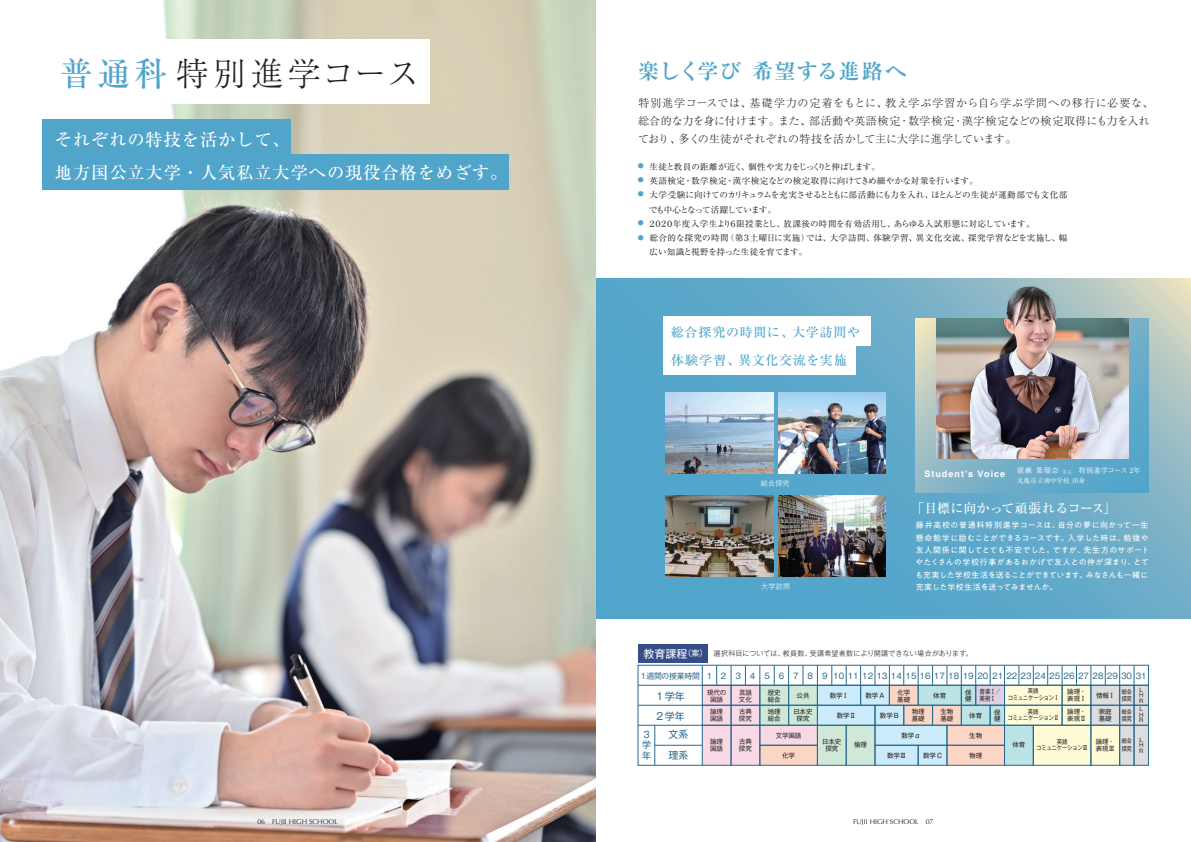
<style>
.page{position:relative;width:1191px;height:842px;background:#fff}
.page>*{position:absolute;margin:0;border:0;box-sizing:border-box;transform-origin:0 0}
.t1{font:300 33px "Ryumin Pr 5";letter-spacing:.075em;color:#231f20}
.t2{font:700 21px "Ryumin Pr 5";letter-spacing:.035em;color:#51a5cb}
.t3{font:500 17.3px/33.2px "Ryumin Pr 5";letter-spacing:.05em;color:#fff}
.t4{font:500 13px/28.4px "Ryumin Pr 5";letter-spacing:.06em;color:#51a5cb}
.t5{font:500 13px "Ryumin Pr 5";letter-spacing:.005em;color:#fff}
.t6{font:300 11px/18.2px "Ryumin Pr 5";letter-spacing:.025em;color:#231f20}
.t7{font:10px/18.4px "Gothic MB101 Pro";color:#286a8d}
.t8{font:700 9px "Helvetica";letter-spacing:.11em;color:#fff}
.t9{font:9px/10.1px "Gothic MB101 Pro";color:#286a8d}
.t10{font:8.6px/14.2px "Ryumin Pr 5";letter-spacing:-.015em;color:#231f20}
.t11{font:8px/12.5px "PA1 Gothic Std";letter-spacing:-.03em;color:#fff;text-align:justify}
.t12{font:8px "Gothic MB101 Pro";color:#286a8d}
.t13{font:7.8px "Gothic MB101 Pro";letter-spacing:-.025em;color:#286a8d}
.t14{font:7.2px "Ryumin Pr 5";letter-spacing:.025em;color:#fff}
.t15{font:300 7px "Gothic MB101 Pr 5";letter-spacing:.02em;color:#231f20}
.t16{font:7px "Optima";color:#231f20}
.t17{font:300 7px "Gothic MB101 Pr 5";letter-spacing:.045em;color:#fff}
.t18{font:6.5px/7px "Gothic MB101 Pro";letter-spacing:-.015em;color:#231f20}
.t19{font:6.5px "Ryumin Pr 5";letter-spacing:.025em;color:#fff}
.t20{font:6.5px/7px "Gothic MB101 Pro";letter-spacing:-.015em;color:#231f20;scale:.85 1}
.t21{font:6px/6.5px "Gothic MB101 Pro";letter-spacing:-.04em;color:#231f20;text-align:center;scale:.9 1}
.t22{font:6px/7.5px "Gothic MB101 Pro";letter-spacing:-.04em;color:#231f20;scale:.85 1}
.t23{font:300 6px "Ryumin Pr 5";color:#51a5cb}
.t24{font:5.5px/5.5px "Gothic MB101 Pro";color:#231f20;text-align:justify}
.s1{font-weight:500;color:#51a5cb}
.s2{font-size:5.5px}
.s3{font-family:"Gothic MB101 Pro";font-weight:400;font-size:11px;color:#fff}
.s4{font-family:"Gothic MB101 Pro";font-weight:400;font-size:8px;color:#fff}
</style>
<div class="page">
<svg style="left:595px;top:278px;width:596px;height:341px;background:#67abc9"></svg>
<img style="left:0;top:0;width:595px;height:842px">
<svg style="left:637px;top:665px;width:511px;height:101px"></svg>
<div style="left:1119px;top:685px;width:15px;height:20px;border:1px solid #286a8d"></div>
<div style="left:1133px;top:685px;width:15px;height:20px;border:1px solid #286a8d"></div>
<div style="left:1119px;top:705px;width:15px;height:20px;border:1px solid #286a8d"></div>
<div style="left:1133px;top:705px;width:15px;height:20px;border:1px solid #286a8d"></div>
<div style="left:1133px;top:725px;width:15px;height:40px;border:1px solid #286a8d"></div>
<svg style="left:702px;top:665px;width:418px;height:101px"></svg>
<div style="left:638px;top:644px;width:69px;height:18px;background:#364e87"></div>
<div style="left:43px;top:39px;width:387px;height:65px;background:#fff"></div>
<div style="left:43px;top:119px;width:247px;height:36px;background:#51a5cb"></div>
<div style="left:43px;top:155px;width:466px;height:35px;background:#51a5cb"></div>
<svg style="left:915px;top:318px;width:233px;height:174px;background:#80b4c7"></svg>
<div style="left:663px;top:317px;width:207px;height:29px;background:#fff"></div>
<div style="left:663px;top:346px;width:193px;height:29px;background:#fff"></div>
<img style="left:665px;top:392px;width:108px;height:82px">
<img style="left:778px;top:392px;width:107px;height:82px">
<img style="left:665px;top:495px;width:108px;height:82px">
<img style="left:778px;top:495px;width:107px;height:82px">
<img style="left:936px;top:283px;width:192px;height:175px">
<h1 class="t1" style="left:60px;top:48px;width:361px"><span class="s1">普通科</span>特別進学コース</h1>
<h3 class="t3" style="left:55px;top:122px;width:454px">それぞれの特技を活かして、<br>地方国公立大学・人気私立大学への現役合格をめざす。</h3>
<h2 class="t2" style="left:638px;top:55px;width:270px">楽しく学び 希望する進路へ</h2>
<p class="t6" style="left:638px;top:93px;width:517px">特別進学コースでは、基礎学力の定着をもとに、教え学ぶ学習から自ら学ぶ学問への移行に必要な、総合的な力を身に付けます。また、部活動や英語検定・数学検定・漢字検定などの検定取得にも力を入れており、多くの生徒がそれぞれの特技を活かして主に大学に進学しています。</p>
<p class="t10" style="left:648px;top:159px;width:421px">生徒と教員の距離が近く、個性や実力をじっくりと伸ばします。<br>英語検定・数学検定・漢字検定などの検定取得に向けてきめ細やかな対策を行います。<br>大学受験に向けてのカリキュラムを充実させるとともに部活動にも力を入れ、ほとんどの生徒が運動部でも文化部でも中心となって活躍しています。<br>２０２０年度入学生より６限授業とし、放課後の時間を有効活用し、あらゆる入試形態に対応しています。<br>総合的な探究の時間（第３土曜日に実施）では、大学訪問、体験学習、異文化交流、探究学習などを実施し、幅広い知識と視野を持った生徒を育てます。</p>
<p class="t23" style="left:638px;top:161px;width:7px">●</p>
<p class="t23" style="left:638px;top:175px;width:7px">●</p>
<p class="t23" style="left:638px;top:189px;width:7px">●</p>
<p class="t23" style="left:638px;top:218px;width:7px">●</p>
<p class="t23" style="left:638px;top:233px;width:7px">●</p>
<h3 class="t4" style="left:671px;top:317px;width:191px">総合探究の時間に、大学訪問や体験学習、異文化交流を実施</h3>
<p class="t17" style="left:761px;top:477px;width:30px">総合探究</p>
<p class="t17" style="left:761px;top:580px;width:30px">大学訪問</p>
<p class="t8" style="left:924px;top:469px;width:82px">Student’s Voice</p>
<p class="t14" style="left:1017px;top:465px;width:125px">廣瀬 葉瑠奈 <span class="s2">さん　</span>特別進学コース 2年</p>
<p class="t19" style="left:1017px;top:475px;width:69px">丸亀市立南中学校 出身</p>
<h3 class="t5" style="left:911px;top:498px;width:205px">「目標に向かって頑張れるコース」</h3>
<p class="t11" style="left:915px;top:519px;width:236px">藤井高校の普通科特別進学コースは、自分の夢に向かって一生懸命勉学に励むことができるコースです。入学した時は、勉強や友人関係に関してとても不安でした。ですが、先生方のサポートやたくさんの学校行事があるおかげで友人との仲が深まり、とても充実した学校生活を送ることができています。みなさんも一緒に充実した学校生活を送ってみませんか。</p>
<p class="t15" style="left:643px;top:648px;width:330px"><span class="s3">教育課程</span><span class="s4">（案）</span> 選択科目については、教員数、受講希望者数により開講できない場合があります。</p>
<p class="t13" style="left:639px;top:670px;width:62px">１週間の授業時間</p>
<p class="t12" style="left:721px;top:669px;width:427px">2 3 4 5 6 7 8 9 10111213141516171819202122232425262728293031</p>
<p class="t12" style="left:707px;top:669px;width:7px">1</p>
<p class="t7" style="left:655px;top:685px;width:32px">１学年</p>
<p class="t7" style="left:668px;top:705px;width:22px;text-indent:-14px">２学年文系</p>
<p class="t7" style="left:668px;top:744px;width:22px">理系</p>
<p class="t9" style="left:642px;top:729px;width:10px">３学年</p>
<p class="t18" style="left:707px;top:688px;width:21px;text-align:center">現代の国語</p>
<p class="t18" style="left:710px;top:707px;width:14px">論理国語</p>
<p class="t18" style="left:710px;top:737px;width:14px">論理国語</p>
<p class="t18" style="left:739px;top:688px;width:14px">言語文化</p>
<p class="t18" style="left:739px;top:707px;width:14px">古典探究</p>
<p class="t18" style="left:739px;top:737px;width:14px">古典探究</p>
<p class="t21" style="left:1007px;top:687px;width:59px">英語<br>コミュニケーションⅠ</p>
<p class="t18" style="left:1067px;top:687px;width:20px">論理・表現Ⅰ</p>
<p class="t18" style="left:1067px;top:707px;width:21px">論理・表現Ⅱ</p>
<p class="t20" style="left:979px;top:687px;width:26px">音楽Ⅰ／美術Ⅰ</p>
<p class="t18" style="left:965px;top:688px;width:8px;line-height:6.4px">保健</p>
<p class="t18" style="left:897px;top:688px;width:14px">化学基礎</p>
<p class="t18" style="left:767px;top:688px;width:14px">歴史総合</p>
<p class="t18" style="left:796px;top:691px;width:14px">公共</p>
<p class="t18" style="left:767px;top:707px;width:14px">地理総合</p>
<p class="t18" style="left:911px;top:707px;width:14px">物理基礎</p>
<p class="t18" style="left:830px;top:691px;width:20px">数学Ⅰ</p>
<p class="t18" style="left:865px;top:691px;width:21px">数学A</p>
<p class="t18" style="left:933px;top:691px;width:14px">体育</p>
<p class="t18" style="left:940px;top:707px;width:14px">生物基礎</p>
<p class="t18" style="left:793px;top:707px;width:21px;text-align:center">日本史探究</p>
<p class="t21" style="left:1007px;top:707px;width:59px">英語<br>コミュニケーションⅡ</p>
<p class="t18" style="left:994px;top:708px;width:8px;line-height:6.4px">保健</p>
<p class="t18" style="left:837px;top:711px;width:21px">数学Ⅱ</p>
<p class="t18" style="left:880px;top:711px;width:20px">数学B</p>
<p class="t18" style="left:969px;top:711px;width:14px">体育</p>
<p class="t18" style="left:901px;top:731px;width:21px">数学α</p>
<p class="t18" style="left:969px;top:731px;width:14px">生物</p>
<p class="t18" style="left:887px;top:751px;width:21px">数学Ⅲ</p>
<p class="t18" style="left:923px;top:751px;width:20px">数学C</p>
<p class="t18" style="left:969px;top:751px;width:14px">物理</p>
<p class="t18" style="left:776px;top:731px;width:27px">文学国語</p>
<p class="t18" style="left:782px;top:751px;width:14px">化学</p>
<p class="t18" style="left:822px;top:737px;width:21px;text-align:center">日本史探究</p>
<p class="t18" style="left:854px;top:740px;width:14px">倫理</p>
<p class="t18" style="left:1012px;top:740px;width:14px">体育</p>
<p class="t21" style="left:1036px;top:737px;width:59px">英語<br>コミュニケーションⅢ</p>
<p class="t24" style="left:1139px;top:686px;width:6px">L H R</p>
<p class="t24" style="left:1139px;top:706px;width:6px">L H R</p>
<p class="t24" style="left:1139px;top:736px;width:6px">L H R</p>
<p class="t22" style="left:1121px;top:687px;width:13px">総合探究</p>
<p class="t22" style="left:1121px;top:707px;width:13px">総合探究</p>
<p class="t22" style="left:1121px;top:736px;width:13px">総合探究</p>
<p class="t18" style="left:1096px;top:691px;width:20px">情報Ⅰ</p>
<p class="t18" style="left:1098px;top:707px;width:14px">家庭基礎</p>
<p class="t18" style="left:1095px;top:737px;width:21px">論理・表現Ⅲ</p>
<p class="t16" style="left:257px;top:817px;width:82px">06 FUJII HIGH SCHOOL</p>
<p class="t16" style="left:853px;top:817px;width:82px">FUJII HIGH SCHOOL 07</p>
</div>
